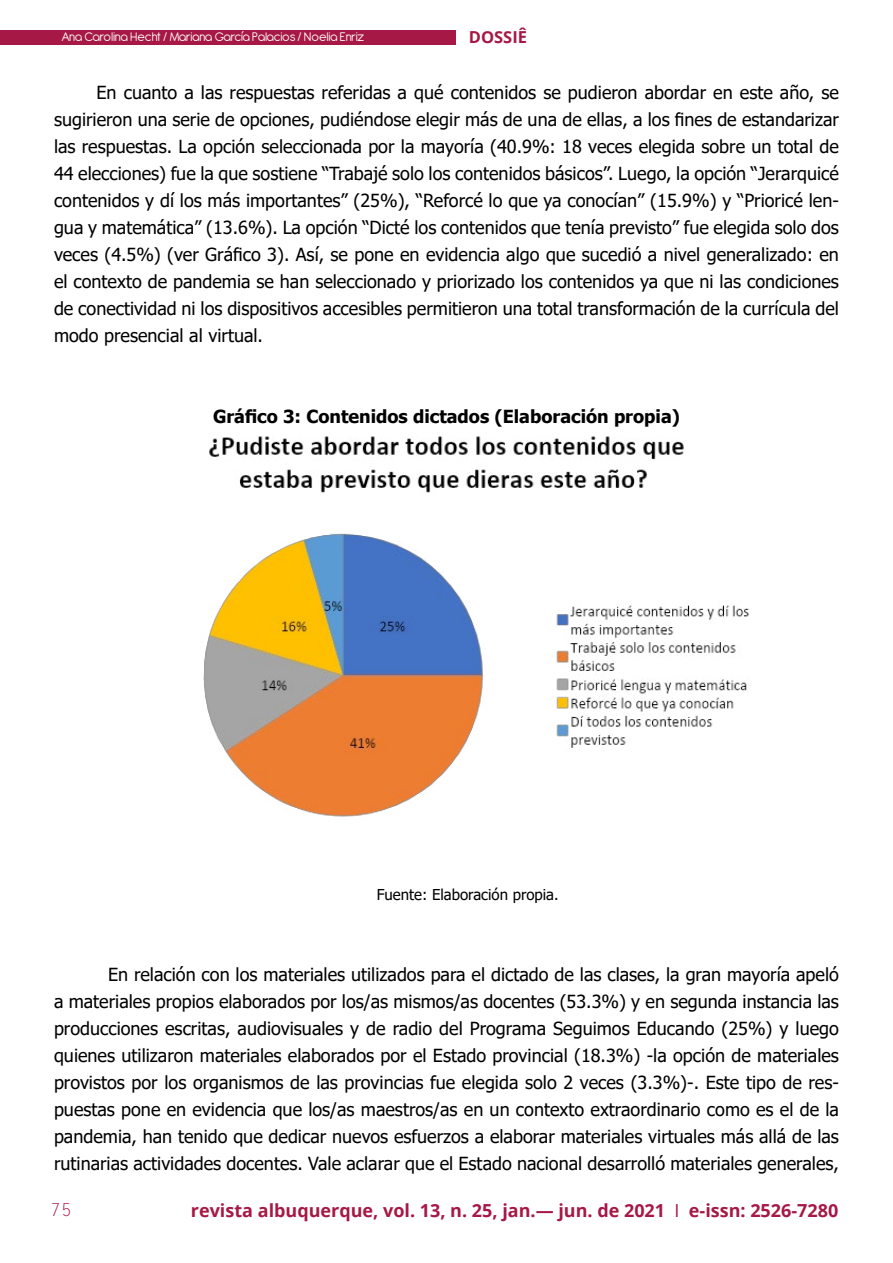
<style>
.page{position:relative;width:893px;height:1263px;background:#fff}
.page>*{position:absolute;margin:0;border:0;box-sizing:border-box;transform-origin:0 0}
.t1{font:18px/27px "Tahoma";color:#000;text-align:justify}
.t2{font:700 18px "Open Sans";color:#a61846}
.t3{font:700 18px "Tahoma";color:#000}
.t4{font:18px "Letter Gothic Std";color:#a61846}
.t5{font:700 16.5px "Open Sans";color:#a61846}
.t6{font:15px "Tahoma";color:#000}
.t7{font:13.5px "Antipasto";letter-spacing:-.025em;color:#fff}
.s1{font-weight:400}
</style>
<div class="page">
<div style="left:0;top:30px;width:455px;height:15px;background:#a61846"></div>
<img style="left:203px;top:436px;width:546px;height:381px">
<p class="t7" style="left:61px;top:26px;width:305px">Ana Carolina Hecht / Mariana García Palacios / Noelia Enriz</p>
<p class="t5" style="left:469px;top:25px;width:60px">DOSSIÊ</p>
<p class="t1" style="left:54px;top:80px;width:786px;text-indent:43px">En cuanto a las respuestas referidas a qué contenidos se pudieron abordar en este año, se sugirieron una serie de opciones, pudiéndose elegir más de una de ellas, a los fines de estandarizar las respuestas. La opción seleccionada por la mayoría (40.9%: 18 veces elegida sobre un total de 44 elecciones) fue la que sostiene “Trabajé solo los contenidos básicos”. Luego, la opción “Jerarquicé contenidos y dí los más importantes” (25%), “Reforcé lo que ya conocían” (15.9%) y “Prioricé len&shy;gua y matemática” (13.6%). La opción “Dicté los contenidos que tenía previsto” fue elegida solo dos veces (4.5%) (ver Gráfico 3). Así, se pone en evidencia algo que sucedió a nivel generalizado: en el contexto de pandemia se han seleccionado y priorizado los contenidos ya que ni las condiciones de conectividad ni los dispositivos accesibles permitieron una total transformación de la currícula del modo presencial al virtual.</p>
<p class="t3" style="left:213px;top:404px;width:468px">Gráfico 3: Contenidos dictados (Elaboración propia)</p>
<p class="t6" style="left:377px;top:884px;width:183px">Fuente: Elaboración propia.</p>
<p class="t1" style="left:54px;top:961px;width:786px;text-indent:54px">En relación con los materiales utilizados para el dictado de las clases, la gran mayoría apeló a materiales propios elaborados por los/as mismos/as docentes (53.3%) y en segunda instancia las producciones escritas, audiovisuales y de radio del Programa Seguimos Educando (25%) y luego quienes utilizaron materiales elaborados por el Estado provincial (18.3%) -la opción de materiales provistos por los organismos de las provincias fue elegida solo 2 veces (3.3%)-. Este tipo de res&shy;puestas pone en evidencia que los/as maestros/as en un contexto extraordinario como es el de la pandemia, han tenido que dedicar nuevos esfuerzos a elaborar materiales virtuales más allá de las rutinarias actividades docentes. Vale aclarar que el Estado nacional desarrolló materiales generales,</p>
<p class="t4" style="left:50px;top:1200px;width:23px">75</p>
<p class="t2" style="left:191px;top:1197px;width:649px">revista albuquerque, vol. 13, n. 25, jan.— jun. de 2021 <span class="s1">I</span> e-issn: 2526-7280</p>
</div>
